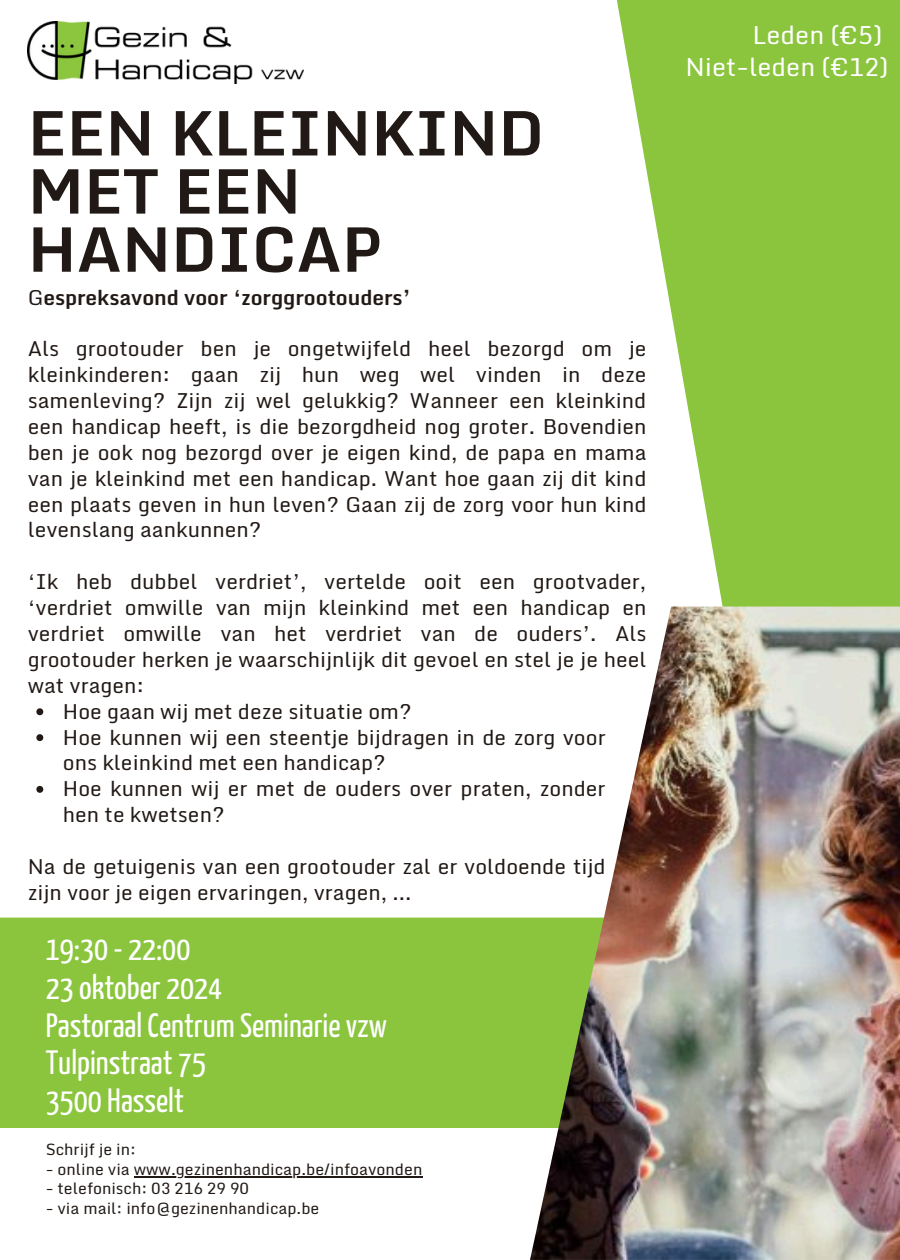
<style>
.page{position:relative;width:900px;height:1260px;background:#fff}
.page>*{position:absolute;margin:0;border:0;box-sizing:border-box;transform-origin:0 0}
.t1{font:700 61.5px/58px "Monda";color:#211915}
.t2{font:33.5px/38px "Yanone Kaffeesatz";color:#fff}
.t3{font:25px/32px "Monda";color:#fff;text-align:right}
.t4{font:20.75px/25.8px "Monda";color:#211915}
.t5{font:700 20.75px "Monda";color:#211915}
.t6{font:15.75px "Monda";color:#211915}
.s1{font-weight:400}
</style>
<div class="page">
<svg style="left:616px;top:0;width:284px;height:607px;fill:#8bc53e"></svg>
<svg style="left:36px;top:708px;width:7px;height:7px"></svg>
<svg style="left:36px;top:734px;width:7px;height:7px"></svg>
<svg style="left:36px;top:786px;width:7px;height:7px"></svg>
<img style="left:28px;top:22px;width:275px;height:61px">
<div style="left:0;top:918px;width:530px;height:210px;background:#8bc53e"></div>
<img style="left:530px;top:607px;width:370px;height:653px">
<hr style="left:134px;top:1176px;width:289px;height:1px;background:#211915">
<h3 class="t1" style="left:28px;top:103px;width:518px">EEN KLEINKIND<br>MET EEN<br>HANDICAP</h3>
<p class="t5" style="left:28px;top:280px;width:385px"><span class="s1">G</span>espreksavond voor ‘zorggrootouders’</p>
<p class="t4" style="left:28px;top:335px;width:620px;text-align:justify">Als grootouder ben je ongetwijfeld heel bezorgd om je kleinkinderen: gaan zij hun weg wel vinden in deze samenleving? Zijn zij wel gelukkig? Wanneer een kleinkind een handicap heeft, is die bezorgdheid nog groter. Bovendien ben je ook nog bezorgd over je eigen kind, de papa en mama van je kleinkind met een handicap. Want hoe gaan zij dit kind een plaats geven in hun leven? Gaan zij de zorg voor hun kind levenslang aankunnen?</p>
<p class="t4" style="left:28px;top:568px;width:620px;text-align:justify">‘Ik heb dubbel verdriet’, vertelde ooit een grootvader, ‘verdriet omwille van mijn kleinkind met een handicap en verdriet omwille van het verdriet van de ouders’. Als grootouder herken je waarschijnlijk dit gevoel en stel je je heel wat vragen:</p>
<p class="t4" style="left:63px;top:698px;width:350px">Hoe gaan wij met deze situatie om?</p>
<h1 class="t4" style="left:63px;top:724px;width:544px">Hoe kunnen wij een steentje bijdragen in de zorg voor ons kleinkind met een handicap?</h1>
<h4 class="t4" style="left:63px;top:775px;width:544px">Hoe kunnen wij er met de ouders over praten, zonder hen te kwetsen?</h4>
<h4 class="t4" style="left:28px;top:853px;width:579px">Na de getuigenis van een grootouder zal er voldoende tijd zijn voor je eigen ervaringen, vragen, …</h4>
<h2 class="t2" style="left:68px;top:936px;width:343px">19:30 - 22:00<br>23 oktober 2024<br>Pastoraal Centrum Seminarie vzw<br>Tulpinstraat 75<br>3500 Hasselt</h2>
<h4 class="t2" style="left:46px;top:932px;width:146px">19:30 - 22:00</h4>
<h2 class="t2" style="left:46px;top:971px;width:178px">23 oktober 2024</h2>
<h2 class="t2" style="left:46px;top:1009px;width:343px">Pastoraal Centrum Seminarie vzw<br>Tulpinstraat 75<br>3500 Hasselt</h2>
<p class="t6" style="left:46px;top:1136px;width:92px">Schrijf je in:</p>
<p class="t6" style="left:46px;top:1156px;width:378px">- online via www.gezinenhandicap.be/infoavonden</p>
<p class="t6" style="left:46px;top:1176px;width:205px">- telefonisch: 03 216 29 90</p>
<p class="t6" style="left:46px;top:1195px;width:275px">- via mail: info@gezinenhandicap.be</p>
<h2 class="t3" style="left:685px;top:18px;width:205px">Leden (€5)<br>Niet-leden (€12)</h2>
</div>
